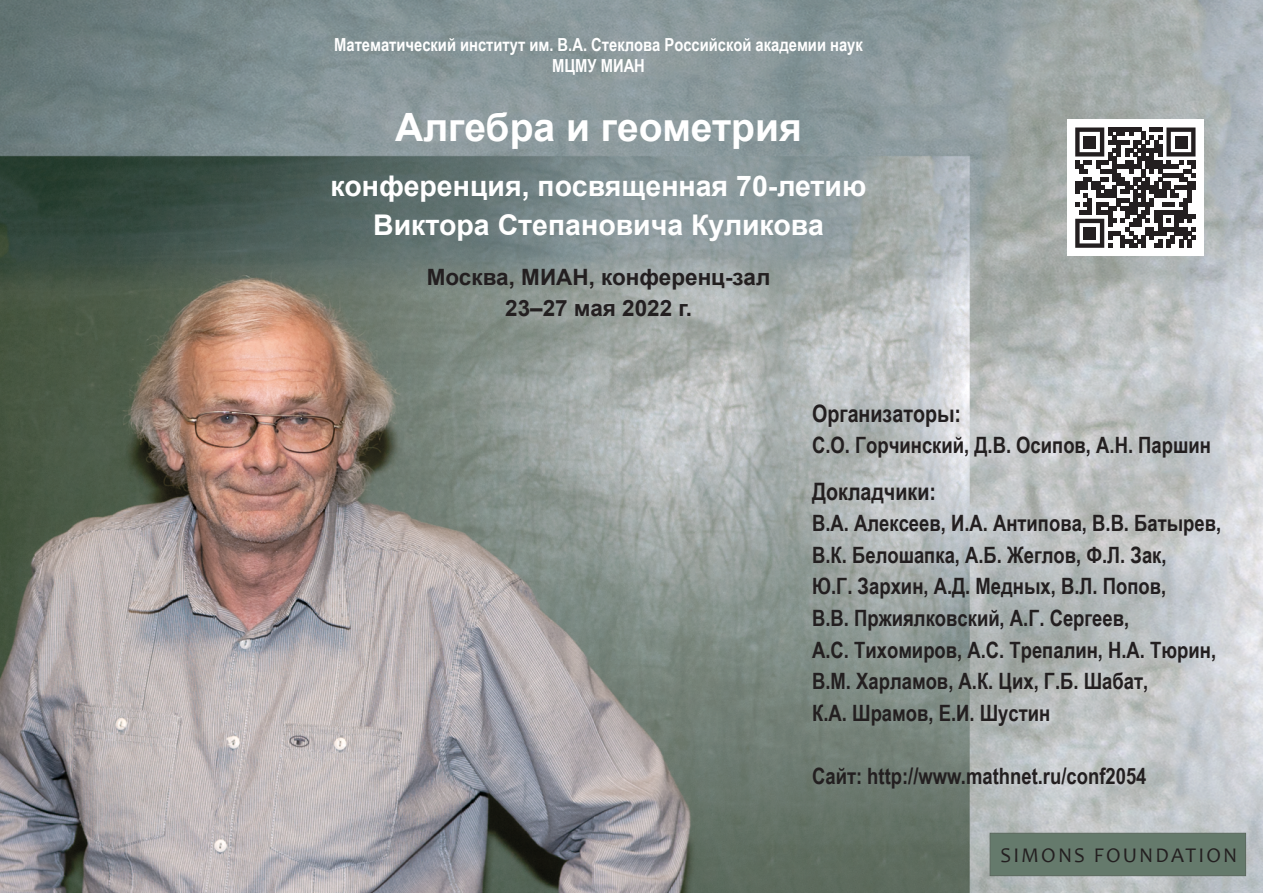
<style>
.page{position:relative;width:1263px;height:893px;background:#fff}
.page>*{position:absolute;margin:0;border:0;box-sizing:border-box;transform-origin:0 0}
.t1{font:700 39px "Arial";color:#fff}
.t2{font:700 28.5px/38.7px "Arial";color:#fff;text-align:center}
.t3{font:700 24px "Arial Narrow";color:#231f20}
.t4{font:700 22.5px/31.5px "Arial Narrow";color:#231f20}
.t5{font:700 22.5px/31.5px "Arial";color:#231f20;text-align:center}
.t6{font:21px "Candara";letter-spacing:.1em;color:#231f20}
.t7{font:700 18px/21.6px "Arial Narrow";color:#fff;text-align:center}
</style>
<div class="page">
<img style="left:0;top:0;width:1263px;height:893px">
<div style="left:990px;top:833px;width:256px;height:43px;background:#657a6c;border:1px solid #5a685d"></div>
<div style="left:1067px;top:119px;width:137px;height:137px;background:#fff"></div>
<svg style="left:1075px;top:127px;width:120px;height:121px"></svg>
<div style="left:1083px;top:136px;width:13px;height:12px;background:#231f20"></div>
<div style="left:1175px;top:136px;width:12px;height:12px;background:#231f20"></div>
<div style="left:1083px;top:227px;width:13px;height:12px;background:#231f20"></div>
<p class="t7" style="left:334px;top:32px;width:530px">Математический институт им. В.А. Стеклова Российской академии наук<br>МЦМУ МИАН</p>
<h1 class="t1" style="left:395px;top:99px;width:408px">Алгебра и геометрия</h1>
<p class="t2" style="left:331px;top:167px;width:537px">конференция, посвященная 70-летию<br>Виктора Степановича Куликова</p>
<p class="t5" style="left:427px;top:261px;width:345px">Москва, МИАН, конференц-зал<br>23–27 мая 2022 г.</p>
<p class="t3" style="left:812px;top:395px;width:151px">Организаторы:</p>
<p class="t4" style="left:812px;top:428px;width:400px">С.О. Горчинский, Д.В. Осипов, А.Н. Паршин</p>
<p class="t3" style="left:812px;top:473px;width:125px">Докладчики:</p>
<p class="t4" style="left:812px;top:507px;width:411px">В.А. Алексеев, И.А. Антипова, В.В. Батырев, В.К. Белошапка, А.Б. Жеглов, Ф.Л. Зак,<br>Ю.Г. Зархин, А.Д. Медных, В.Л. Попов,<br>В.В. Пржиялковский, А.Г. Сергеев,<br>А.С. Тихомиров, А.С. Трепалин, Н.А. Тюрин, В.М. Харламов, А.К. Цих, Г.Б. Шабат,<br>К.А. Шрамов, Е.И. Шустин</p>
<p class="t4" style="left:812px;top:759px;width:336px">Сайт: http://www.mathnet.ru/conf2054</p>
<p class="t6" style="left:1000px;top:842px;width:238px">SIMONS FOUNDATION</p>
</div>
